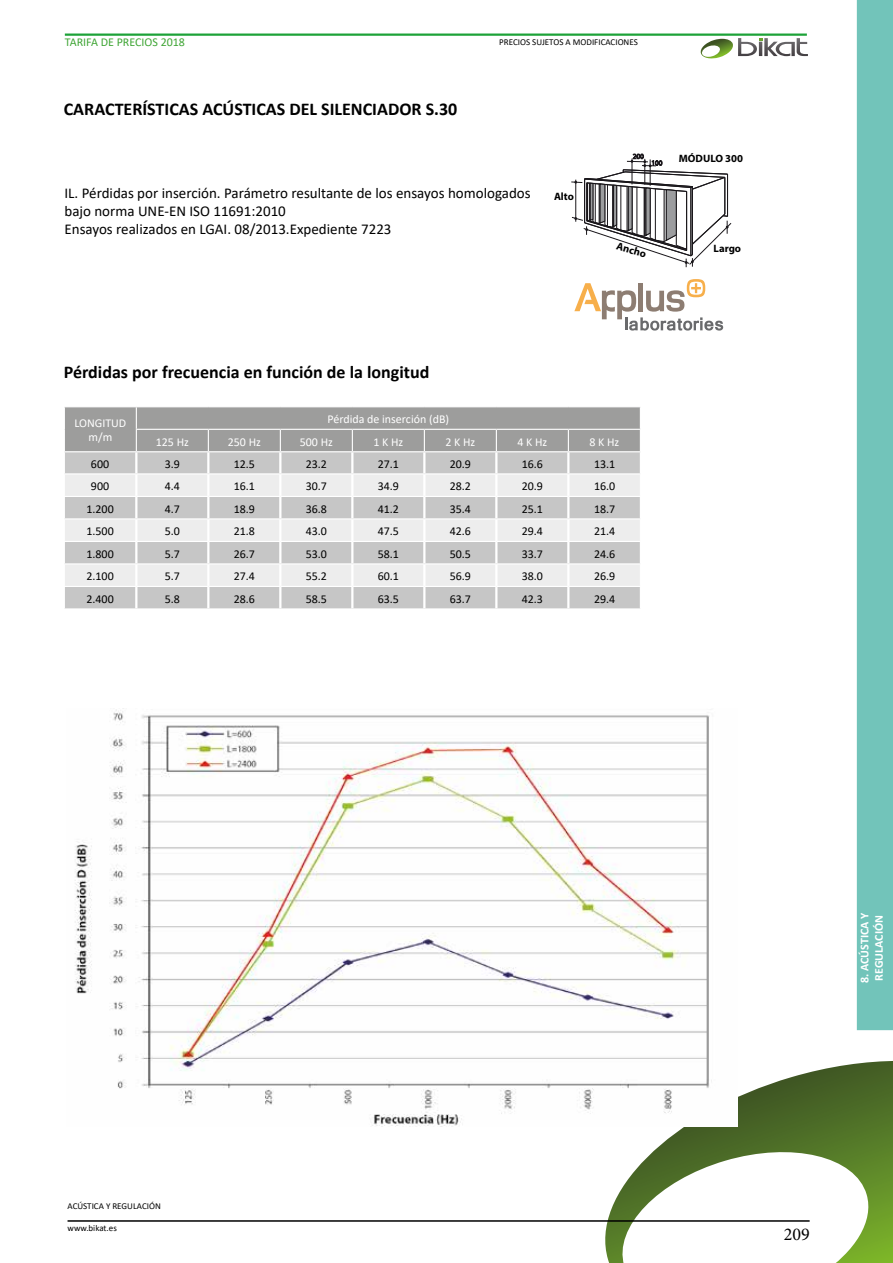
<style>
.page{position:relative;width:893px;height:1263px;background:#fff}
.page>*{position:absolute;margin:0;border:0;box-sizing:border-box;transform-origin:0 0}
.t1{font:700 18px "Calibri";color:#000}
.t2{font:18px "Minion Pro";color:#000}
.t3{font:15px/18px "Calibri";color:#000}
.t4{font:12px "Calibri";color:#000}
.t5{font:12px/14.4px "Calibri";color:#fff;text-align:center}
.t6{font:700 12px/14.4px "Calibri";color:#fff}
.t7{font:12px "Calibri";color:#3fa535}
.t8{font:700 10.65px "Myriad Pro";color:#000}
.t9{font:9px "Calibri";color:#000}
</style>
<div class="page">
<svg style="left:605px;top:1061px;width:288px;height:202px"></svg>
<hr style="left:65px;top:34px;width:742px;height:2px;background:#1da238">
<svg style="left:700px;top:38px;width:108px;height:21px"></svg>
<hr style="left:68px;top:1220px;width:742px;height:2px;background:#000">
<div style="left:857px;top:0;width:36px;height:1030px;background:#72c4ba"></div>
<svg style="left:571px;top:154px;width:160px;height:113px"></svg>
<svg style="left:574px;top:279px;width:149px;height:52px"></svg>
<svg style="left:64px;top:407px;width:577px;height:201px;background:#ccc"></svg>
<hr style="left:135px;top:452px;width:2px;height:21px;background:#fff">
<hr style="left:207px;top:452px;width:2px;height:21px;background:#fff">
<hr style="left:279px;top:452px;width:2px;height:21px;background:#fff">
<hr style="left:351px;top:452px;width:2px;height:21px;background:#fff">
<hr style="left:423px;top:452px;width:2px;height:21px;background:#fff">
<hr style="left:495px;top:452px;width:2px;height:21px;background:#fff">
<hr style="left:567px;top:452px;width:2px;height:21px;background:#fff">
<hr style="left:135px;top:474px;width:2px;height:22px;background:#fff">
<hr style="left:207px;top:474px;width:2px;height:22px;background:#fff">
<hr style="left:279px;top:474px;width:2px;height:22px;background:#fff">
<hr style="left:351px;top:474px;width:2px;height:22px;background:#fff">
<hr style="left:423px;top:474px;width:2px;height:22px;background:#fff">
<hr style="left:495px;top:474px;width:2px;height:22px;background:#fff">
<hr style="left:567px;top:474px;width:2px;height:22px;background:#fff">
<hr style="left:135px;top:497px;width:2px;height:21px;background:#fff">
<hr style="left:207px;top:497px;width:2px;height:21px;background:#fff">
<hr style="left:279px;top:497px;width:2px;height:21px;background:#fff">
<hr style="left:351px;top:497px;width:2px;height:21px;background:#fff">
<hr style="left:423px;top:497px;width:2px;height:21px;background:#fff">
<hr style="left:495px;top:497px;width:2px;height:21px;background:#fff">
<hr style="left:567px;top:497px;width:2px;height:21px;background:#fff">
<hr style="left:135px;top:519px;width:2px;height:22px;background:#fff">
<hr style="left:207px;top:519px;width:2px;height:22px;background:#fff">
<hr style="left:279px;top:519px;width:2px;height:22px;background:#fff">
<hr style="left:351px;top:519px;width:2px;height:22px;background:#fff">
<hr style="left:423px;top:519px;width:2px;height:22px;background:#fff">
<hr style="left:495px;top:519px;width:2px;height:22px;background:#fff">
<hr style="left:567px;top:519px;width:2px;height:22px;background:#fff">
<hr style="left:135px;top:542px;width:2px;height:21px;background:#fff">
<hr style="left:207px;top:542px;width:2px;height:21px;background:#fff">
<hr style="left:279px;top:542px;width:2px;height:21px;background:#fff">
<hr style="left:351px;top:542px;width:2px;height:21px;background:#fff">
<hr style="left:423px;top:542px;width:2px;height:21px;background:#fff">
<hr style="left:495px;top:542px;width:2px;height:21px;background:#fff">
<hr style="left:567px;top:542px;width:2px;height:21px;background:#fff">
<hr style="left:135px;top:564px;width:2px;height:22px;background:#fff">
<hr style="left:207px;top:564px;width:2px;height:22px;background:#fff">
<hr style="left:279px;top:564px;width:2px;height:22px;background:#fff">
<hr style="left:351px;top:564px;width:2px;height:22px;background:#fff">
<hr style="left:423px;top:564px;width:2px;height:22px;background:#fff">
<hr style="left:495px;top:564px;width:2px;height:22px;background:#fff">
<hr style="left:567px;top:564px;width:2px;height:22px;background:#fff">
<hr style="left:135px;top:587px;width:2px;height:21px;background:#fff">
<hr style="left:207px;top:587px;width:2px;height:21px;background:#fff">
<hr style="left:279px;top:587px;width:2px;height:21px;background:#fff">
<hr style="left:351px;top:587px;width:2px;height:21px;background:#fff">
<hr style="left:423px;top:587px;width:2px;height:21px;background:#fff">
<hr style="left:495px;top:587px;width:2px;height:21px;background:#fff">
<hr style="left:567px;top:587px;width:2px;height:21px;background:#fff">
<img style="left:75px;top:708px;width:662px;height:419px">
<p class="t7" style="left:65px;top:34px;width:122px">TARIFA DE PRECIOS 2018</p>
<h1 class="t1" style="left:64px;top:97px;width:395px">CARACTERÍSTICAS ACÚSTICAS DEL SILENCIADOR S.30</h1>
<p class="t9" style="left:499px;top:36px;width:140px">PRECIOS SUJETOS A MODIFICACIONES</p>
<p class="t3" style="left:64px;top:184px;width:468px">IL. Pérdidas por inserción. Parámetro resultante de los ensayos homologados bajo norma UNE-EN ISO 11691:2010<br>Ensayos realizados en LGAI. 08/2013.Expediente 7223</p>
<p class="t8" style="left:554px;top:189px;width:21px">Alto</p>
<p class="t8" style="left:679px;top:152px;width:66px">MÓDULO 300</p>
<p class="t8" style="left:619px;top:239px;width:32px;rotate:16deg">Ancho</p>
<p class="t8" style="left:713px;top:241px;width:29px">Largo</p>
<h1 class="t1" style="left:64px;top:360px;width:367px">Pérdidas por frecuencia en función de la longitud</h1>
<p class="t5" style="left:74px;top:415px;width:54px">LONGITUD m/m</p>
<p class="t5" style="left:327px;top:412px;width:123px">Pérdida de inserción (dB)</p>
<p class="t5" style="left:156px;top:434px;width:35px">125 Hz</p>
<p class="t5" style="left:228px;top:434px;width:35px">250 Hz</p>
<p class="t5" style="left:300px;top:434px;width:35px">500 Hz</p>
<p class="t5" style="left:373px;top:434px;width:31px">1 K Hz</p>
<p class="t5" style="left:445px;top:434px;width:31px">2 K Hz</p>
<p class="t5" style="left:517px;top:434px;width:31px">4 K Hz</p>
<p class="t5" style="left:589px;top:434px;width:31px">8 K Hz</p>
<p class="t4" style="left:91px;top:456px;width:20px">600</p>
<p class="t4" style="left:165px;top:456px;width:17px">3.9</p>
<p class="t4" style="left:234px;top:456px;width:23px">12.5</p>
<p class="t4" style="left:306px;top:456px;width:23px">23.2</p>
<p class="t4" style="left:378px;top:456px;width:23px">27.1</p>
<p class="t4" style="left:450px;top:456px;width:23px">20.9</p>
<p class="t4" style="left:522px;top:456px;width:23px">16.6</p>
<p class="t4" style="left:594px;top:456px;width:23px">13.1</p>
<p class="t4" style="left:91px;top:478px;width:20px">900</p>
<p class="t4" style="left:165px;top:478px;width:17px">4.4</p>
<p class="t4" style="left:234px;top:478px;width:23px">16.1</p>
<p class="t4" style="left:306px;top:478px;width:23px">30.7</p>
<p class="t4" style="left:378px;top:478px;width:23px">34.9</p>
<p class="t4" style="left:450px;top:478px;width:23px">28.2</p>
<p class="t4" style="left:522px;top:478px;width:23px">20.9</p>
<p class="t4" style="left:594px;top:478px;width:23px">16.0</p>
<p class="t4" style="left:86px;top:501px;width:29px">1.200</p>
<p class="t4" style="left:165px;top:501px;width:17px">4.7</p>
<p class="t4" style="left:234px;top:501px;width:23px">18.9</p>
<p class="t4" style="left:306px;top:501px;width:23px">36.8</p>
<p class="t4" style="left:378px;top:501px;width:23px">41.2</p>
<p class="t4" style="left:450px;top:501px;width:23px">35.4</p>
<p class="t4" style="left:522px;top:501px;width:23px">25.1</p>
<p class="t4" style="left:594px;top:501px;width:23px">18.7</p>
<p class="t4" style="left:86px;top:523px;width:29px">1.500</p>
<p class="t4" style="left:165px;top:523px;width:17px">5.0</p>
<p class="t4" style="left:234px;top:523px;width:23px">21.8</p>
<p class="t4" style="left:306px;top:523px;width:23px">43.0</p>
<p class="t4" style="left:378px;top:523px;width:23px">47.5</p>
<p class="t4" style="left:450px;top:523px;width:23px">42.6</p>
<p class="t4" style="left:522px;top:523px;width:23px">29.4</p>
<p class="t4" style="left:594px;top:523px;width:23px">21.4</p>
<p class="t4" style="left:86px;top:546px;width:29px">1.800</p>
<p class="t4" style="left:165px;top:546px;width:17px">5.7</p>
<p class="t4" style="left:234px;top:546px;width:23px">26.7</p>
<p class="t4" style="left:306px;top:546px;width:23px">53.0</p>
<p class="t4" style="left:378px;top:546px;width:23px">58.1</p>
<p class="t4" style="left:450px;top:546px;width:23px">50.5</p>
<p class="t4" style="left:522px;top:546px;width:23px">33.7</p>
<p class="t4" style="left:594px;top:546px;width:23px">24.6</p>
<p class="t4" style="left:86px;top:568px;width:29px">2.100</p>
<p class="t4" style="left:165px;top:568px;width:17px">5.7</p>
<p class="t4" style="left:234px;top:568px;width:23px">27.4</p>
<p class="t4" style="left:306px;top:568px;width:23px">55.2</p>
<p class="t4" style="left:378px;top:568px;width:23px">60.1</p>
<p class="t4" style="left:450px;top:568px;width:23px">56.9</p>
<p class="t4" style="left:522px;top:568px;width:23px">38.0</p>
<p class="t4" style="left:594px;top:568px;width:23px">26.9</p>
<p class="t4" style="left:86px;top:591px;width:29px">2.400</p>
<p class="t4" style="left:165px;top:591px;width:17px">5.8</p>
<p class="t4" style="left:234px;top:591px;width:23px">28.6</p>
<p class="t4" style="left:306px;top:591px;width:23px">58.5</p>
<p class="t4" style="left:378px;top:591px;width:23px">63.5</p>
<p class="t4" style="left:450px;top:591px;width:23px">63.7</p>
<p class="t4" style="left:522px;top:591px;width:23px">42.3</p>
<p class="t4" style="left:594px;top:591px;width:23px">29.4</p>
<p class="t9" style="left:68px;top:1200px;width:95px">ACÚSTICA Y REGULACIÓN</p>
<p class="t9" style="left:68px;top:1221px;width:51px">www.bikat.es</p>
<p class="t6" style="left:857px;top:983px;width:72px;rotate:-90deg">8. ACÚSTICA Y<br>REGULACIÓN</p>
<h1 class="t2" style="left:784px;top:1222px;width:27px">209</h1>
</div>
